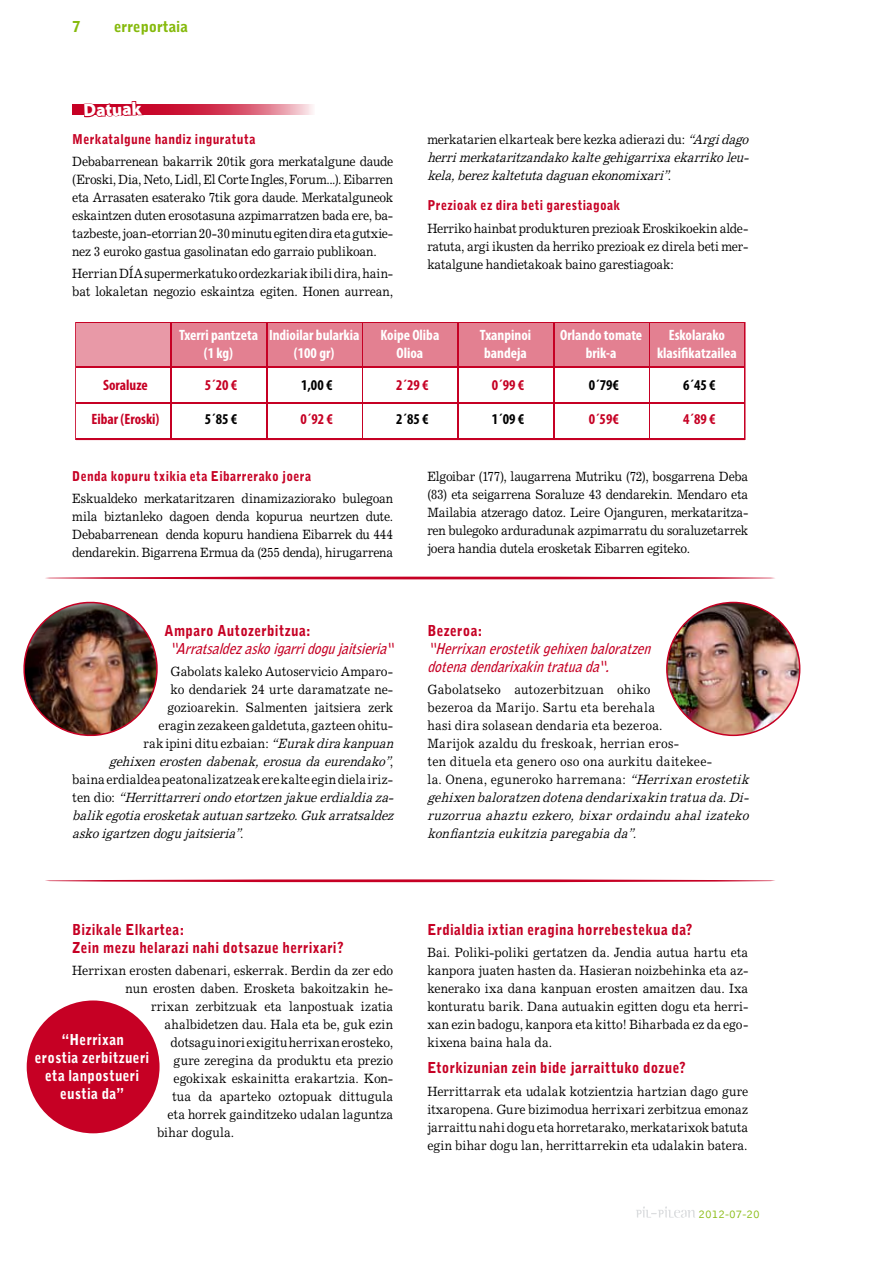
<style>
.page{position:relative;width:893px;height:1263px;background:#fff}
.page>*{position:absolute;margin:0;border:0;box-sizing:border-box;transform-origin:0 0}
.t1{font:900 semi-expanded 18px "Myriad Pro";color:#fff;scale:.9 1}
.t2{font:900 15px/17.7px "Bell Gothic Std";letter-spacing:.025em;color:#c60024;scale:.9 1}
.t3{font:700 condensed 15px/18px "Myriad Pro";color:#fff;text-align:center}
.t4{font:italic 700 15px/18px "Bell Gothic Std";color:#c60024;scale:.9 1}
.t5{font:700 condensed 15px "Myriad Pro";color:#c60024}
.t6{font:900 15px/18px "Bell Gothic Std";letter-spacing:.025em;color:#fff;text-align:center;scale:.9 1}
.t7{font:700 condensed 15px "Myriad Pro";color:#000}
.t8{font:900 15px "Bell Gothic Std";color:#86ba0d}
.t9{font:13.5px/18px "Excelsior";letter-spacing:.005em;color:#000;text-align:justify;scale:.9 1}
.t10{font:13.5px/18px "Excelsior";letter-spacing:.025em;color:#000;scale:.9 1}
.t11{font:italic 13.5px/18px "Excelsior";color:#000;text-align:justify;scale:.9 1}
.t12{font:900 13.5px "Bell Gothic Std";letter-spacing:.03em;color:#c60024;scale:.9 1}
.t13{font:300 12px "Bell Gothic";color:#86ba0d}
.s1{font-style:normal}
.s2{font-style:italic}
</style>
<div class="page">
<hr style="left:45px;top:577px;width:731px;height:2px;background:#c60024;border-radius:50%">
<hr style="left:45px;top:879px;width:731px;height:3px;background:#c60024;border-radius:50%">
<div style="left:74px;top:320px;width:673px;height:122px;background:#c60024;border:2px solid #fff"></div>
<div style="left:77px;top:323px;width:93px;height:43px;background:#e899a7"></div>
<div style="left:77px;top:368px;width:93px;height:34px;background:#fff"></div>
<div style="left:77px;top:404px;width:93px;height:34px;background:#fff"></div>
<div style="left:172px;top:323px;width:94px;height:43px;background:#e38091"></div>
<div style="left:172px;top:368px;width:94px;height:34px;background:#fff"></div>
<div style="left:172px;top:404px;width:94px;height:34px;background:#fff"></div>
<div style="left:268px;top:323px;width:93px;height:43px;background:#e38091"></div>
<div style="left:268px;top:368px;width:93px;height:34px;background:#fff"></div>
<div style="left:268px;top:404px;width:93px;height:34px;background:#fff"></div>
<div style="left:364px;top:323px;width:93px;height:43px;background:#e38091"></div>
<div style="left:364px;top:368px;width:93px;height:34px;background:#fff"></div>
<div style="left:364px;top:404px;width:93px;height:34px;background:#fff"></div>
<div style="left:459px;top:323px;width:94px;height:43px;background:#e38091"></div>
<div style="left:459px;top:368px;width:94px;height:34px;background:#fff"></div>
<div style="left:459px;top:404px;width:94px;height:34px;background:#fff"></div>
<div style="left:555px;top:323px;width:93px;height:43px;background:#e38091"></div>
<div style="left:555px;top:368px;width:93px;height:34px;background:#fff"></div>
<div style="left:555px;top:404px;width:93px;height:34px;background:#fff"></div>
<div style="left:651px;top:323px;width:93px;height:43px;background:#e38091"></div>
<div style="left:651px;top:368px;width:93px;height:34px;background:#fff"></div>
<div style="left:651px;top:404px;width:93px;height:34px;background:#fff"></div>
<img style="left:23px;top:601px;width:135px;height:136px">
<img style="left:667px;top:602px;width:133px;height:133px;border-radius:66px">
<svg style="left:72px;top:104px;width:241px;height:11px;background:#d74e67"></svg>
<svg style="left:83px;top:101px;width:62px;height:17px"></svg>
<svg style="left:636px;top:1206px;width:59px;height:12px"></svg>
<div style="left:27px;top:1000px;width:133px;height:133px;background:#c60024;border-radius:50%"></div>
<p class="t8" style="left:72px;top:18px;width:10px">7</p>
<p class="t8" style="left:114px;top:18px;width:75px">erreportaia</p>
<h1 class="t1" style="left:83px;top:100px;width:66px;rotate:-2deg">Datuak</h1>
<p class="t12" style="left:72px;top:131px;width:205px">Merkatalgune handiz inguratuta</p>
<p class="t9" style="left:72px;top:152px;width:358px">Debabarrenean bakarrik 20tik gora merkatalgune daude (Eroski, Dia, Neto, Lidl, El Corte Ingles, Forum...). Eibarren eta Arrasaten esaterako 7tik gora daude. Merkatalguneok eskaintzen duten erosotasuna azpimarratzen bada ere, ba&shy;tazbeste, joan-etorrian 20-30 minutu egiten dira eta gutxie&shy;nez 3 euroko gastua gasolinatan edo garraio publikoan.</p>
<p class="t9" style="left:72px;top:264px;width:358px">Herrian DÍA supermerkatuko ordezkariak ibili dira, hain&shy;bat lokaletan negozio eskaintza egiten. Honen aurrean,</p>
<p class="t11" style="left:427px;top:130px;width:363px"><span class="s1">merkatarien elkarteak bere kezka adierazi du:</span> “Argidago herrimerkataritzandakokaltegehigarrixaekarrikoleu&shy;kela,berezkaltetutadaguanekonomixari”<span class="s1">.</span></p>
<p class="t12" style="left:427px;top:198px;width:216px">Prezioak ez dira beti garestiagoak</p>
<p class="t9" style="left:427px;top:219px;width:358px">Herriko hainbat produkturen prezioak Eroskikoekin alde&shy;ratuta, argi ikusten da herriko prezioak ez direla beti mer&shy;katalgune handietakoak baino garestiagoak:</p>
<p class="t3" style="left:179px;top:326px;width:81px">Txerri pantzeta (1 kg)</p>
<p class="t3" style="left:269px;top:326px;width:92px">Indioilar bularkia (100 gr)</p>
<p class="t3" style="left:380px;top:326px;width:60px">Koipe Oliba<br>Olioa</p>
<p class="t3" style="left:480px;top:326px;width:53px;text-align:left">Txanpinoi bandeja</p>
<p class="t3" style="left:560px;top:326px;width:84px">Orlando tomate brik-a</p>
<p class="t3" style="left:657px;top:326px;width:81px">Eskolarako klasifikatzailea</p>
<p class="t5" style="left:103px;top:376px;width:46px">Soraluze</p>
<p class="t5" style="left:205px;top:376px;width:34px">5´20 €</p>
<p class="t7" style="left:301px;top:376px;width:33px">1,00 €</p>
<p class="t5" style="left:396px;top:376px;width:34px">2´29 €</p>
<p class="t5" style="left:492px;top:376px;width:34px">0´99 €</p>
<p class="t7" style="left:589px;top:376px;width:32px">0´79€</p>
<p class="t7" style="left:683px;top:376px;width:34px">6´45 €</p>
<p class="t5" style="left:91px;top:410px;width:69px">Eibar (Eroski)</p>
<p class="t7" style="left:205px;top:410px;width:34px">5´85 €</p>
<p class="t5" style="left:301px;top:410px;width:34px">0´92 €</p>
<p class="t7" style="left:396px;top:410px;width:34px">2´85 €</p>
<p class="t7" style="left:492px;top:410px;width:34px">1´09 €</p>
<p class="t5" style="left:589px;top:410px;width:32px">0´59€</p>
<p class="t5" style="left:683px;top:410px;width:34px">4´89 €</p>
<p class="t12" style="left:72px;top:468px;width:267px">Denda kopuru txikia eta Eibarrerako joera</p>
<p class="t9" style="left:72px;top:489px;width:358px">Eskualdeko merkataritzaren dinamizaziorako bulegoan mila biztanleko dagoen denda kopurua neurtzen dute.<br>Debabarrenean denda kopuru handiena Eibarrek du 444 dendarekin. Bigarrena Ermua da (255 denda), hirugarrena</p>
<p class="t2" style="left:165px;top:622px;width:164px">Amparo Autozerbitzua:</p>
<p class="t4" style="left:169px;top:639px;width:255px">“Arratsaldezaskoigarridogujaitsieria“</p>
<p class="t9" style="left:171px;top:662px;width:249px">Gabolats kaleko Autoservicio Amparo-</p>
<p class="t9" style="left:171px;top:680px;width:249px">ko dendariek 24 urte daramatzate ne-</p>
<p class="t9" style="left:168px;top:698px;width:252px">gozioarekin. Salmenten jaitsiera zerk</p>
<p class="t9" style="left:159px;top:716px;width:262px">eragin zezakeen galdetuta, gazteen ohitu-</p>
<p class="t9" style="left:144px;top:734px;width:284px">rak ipini ditu ezbaian: <span class="s2">“Eurakdirakanpuan</span></p>
<p class="t11" style="left:109px;top:752px;width:320px">gehixenerostendabenak,erosuadaeurendako”<span class="s1">,</span></p>
<p class="t9" style="left:72px;top:770px;width:358px">baina erdialdea peatonalizatzeak ere kalte egin diela iriz-</p>
<p class="t11" style="left:72px;top:788px;width:363px"><span class="s1">t e n d i o :</span> “Herrittarreriondoetortzenjakueerdialdiaza-</p>
<p class="t11" style="left:72px;top:806px;width:363px">balikegotiaerosketakautuansartzeko.Gukarratsaldez</p>
<p class="t11" style="left:72px;top:824px;width:194px">askoigartzendogujaitsieria”<span class="s1">.</span></p>
<p class="t9" style="left:427px;top:467px;width:358px">Elgoibar (177), laugarrena Mutriku (72), bosgarrena Deba (83) eta seigarrena Soraluze 43 dendarekin. Mendaro eta Mailabia atzerago datoz. Leire Ojanguren, merkataritza&shy;ren bulegoko arduradunak azpimarratu du soraluzetarrek joera handia dutela erosketak Eibarren egiteko.</p>
<p class="t2" style="left:427px;top:622px;width:63px">Bezeroa:</p>
<p class="t4" style="left:427px;top:639px;width:255px">“Herrixanerostetikgehixenbaloratzen dotenadendarixakintratuada“.</p>
<p class="t10" style="left:427px;top:680px;width:363px">Gabolatseko autozerbitzuan ohiko<br>bezeroa da Marijo. Sartu eta berehala<br>hasi dira solasean dendaria eta bezeroa.<br>Marijok azaldu du freskoak, herrian eros-<br>ten dituela eta genero oso ona aurkitu daitekee-<br>la. Onena, eguneroko harremana: <span class="s2">“Herrixanerostetik gehixenbaloratzendotenadendarixakintratuada.Di&shy;ruzorruaahaztuezkero,bixarordainduahalizateko konfiantziaeukitziaparegabiada”.</span></p>
<p class="t2" style="left:72px;top:921px;width:303px">Bizikale Elkartea:<br>Zein mezu helarazi nahi dotsazue herrixari?</p>
<p class="t9" style="left:72px;top:961px;width:358px">Herrixan erosten dabenari, eskerrak. Berdin da zer edo</p>
<p class="t9" style="left:126px;top:979px;width:299px">nun erosten daben. Erosketa bakoitzakin he-</p>
<p class="t9" style="left:151px;top:997px;width:271px">rrixan zerbitzuak eta lanpostuak izatia</p>
<p class="t9" style="left:165px;top:1015px;width:256px">ahalbidetzen dau. Hala eta be, guk ezin</p>
<p class="t9" style="left:171px;top:1033px;width:249px">dotsagu inori exigitu herrixan erosteko,</p>
<p class="t9" style="left:174px;top:1051px;width:246px">gure zeregina da produktu eta prezio</p>
<p class="t9" style="left:174px;top:1069px;width:246px">egokixak eskainitta erakartzia. Kon-</p>
<p class="t9" style="left:172px;top:1087px;width:247px">tua da aparteko oztopuak dittugula</p>
<p class="t9" style="left:168px;top:1105px;width:252px">eta horrek gainditzeko udalan laguntza</p>
<p class="t9" style="left:157px;top:1123px;width:87px">bihar dogula.</p>
<p class="t6" style="left:35px;top:1031px;width:129px">“Herrixan<br>erostia zerbitzueri eta lanpostueri eustia da”</p>
<p class="t2" style="left:427px;top:921px;width:296px">Erdialdia ixtian eragina horrebestekua da?</p>
<p class="t9" style="left:427px;top:943px;width:358px">Bai. Poliki-poliki gertatzen da. Jendia autua hartu eta kanpora juaten hasten da. Hasieran noizbehinka eta az&shy;kenerako ixa dana kanpuan erosten amaitzen dau. Ixa konturatu barik. Dana autuakin egitten dogu eta herri&shy;xan ezin badogu, kanpora eta kitto! Biharbada ez da ego&shy;kixena baina hala da.</p>
<p class="t2" style="left:427px;top:1059px;width:289px">Etorkizunian zein bide jarraittuko dozue?</p>
<p class="t9" style="left:427px;top:1082px;width:358px">Herrittarrak eta udalak kotzientzia hartzian dago gure itxaropena. Gure bizimodua herrixari zerbitzua emonaz jarraittu nahi dogu eta horretarako, merkatarixok batuta egin bihar dogu lan, herrittarrekin eta udalakin batera.</p>
<p class="t13" style="left:698px;top:1207px;width:63px">2012-07-20</p>
</div>
